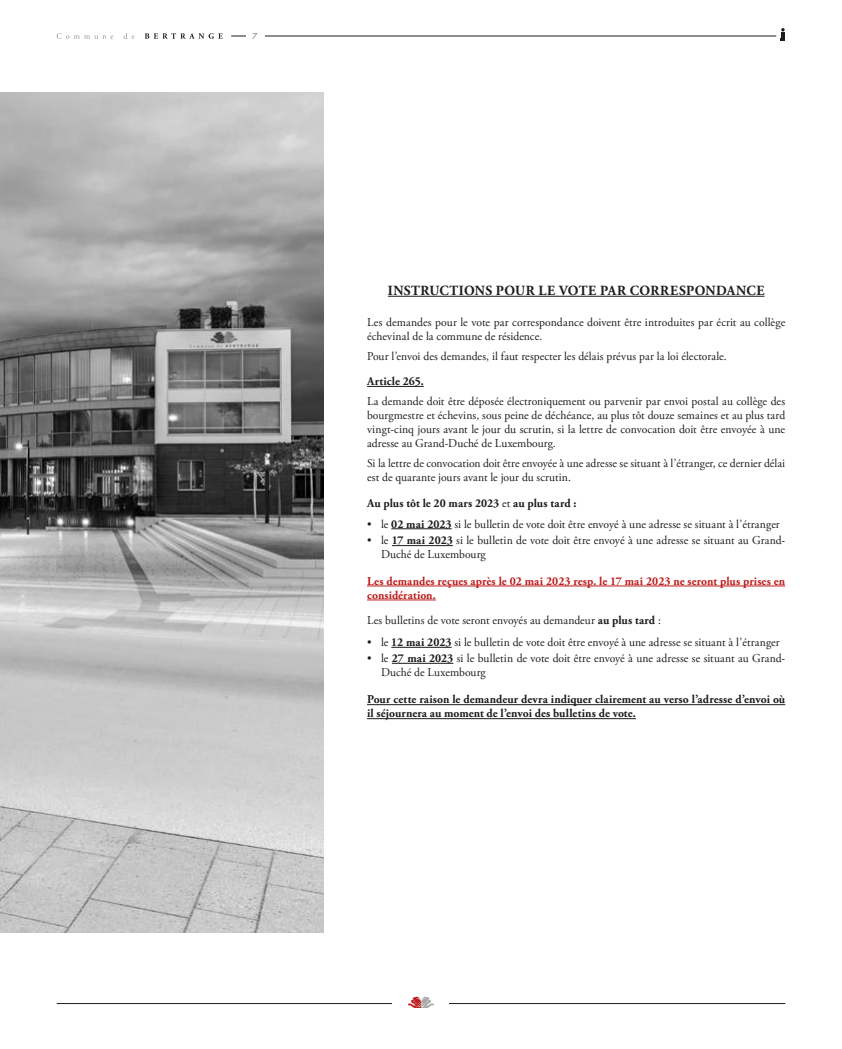
<style>
.page{position:relative;width:842px;height:1049px;background:#fff}
.page>*{position:absolute;margin:0;border:0;box-sizing:border-box;transform-origin:0 0}
.t1{font:700 14px "Adobe Garamond Pro";letter-spacing:.025em;color:#1d1d1b}
.t2{font:12px/14px "Adobe Garamond Pro";color:#1d1d1b}
.t3{font:700 12px/14px "Adobe Garamond Pro";letter-spacing:.01em;color:#1d1d1b}
.t4{font:700 12px/14px "Adobe Garamond Pro";letter-spacing:.005em;color:#be1d1d}
.t5{font:300 9px "Futura PT";color:#1d1d1b}
.s1{font-weight:400}
.s2{font-weight:700}
</style>
<div class="page">
<hr style="left:57px;top:1003px;width:728px;height:1px;background:#1d1d1b">
<svg style="left:780px;top:28px;width:5px;height:13px"></svg>
<div style="left:393px;top:997px;width:56px;height:11px;background:#fff"></div>
<svg style="left:408px;top:997px;width:26px;height:11px"></svg>
<svg style="left:57px;top:33px;width:56px;height:6px"></svg>
<svg style="left:124px;top:33px;width:10px;height:6px"></svg>
<svg style="left:145px;top:33px;width:78px;height:6px"></svg>
<hr style="left:231px;top:36px;width:545px;height:1px;background:#1d1d1b">
<div style="left:246px;top:32px;width:18px;height:7px;background:#fff"></div>
<img style="left:0;top:92px;width:323px;height:841px">
<hr style="left:388px;top:296px;width:376px;height:1px;background:#1d1d1b">
<hr style="left:367px;top:386px;width:57px;height:1px;background:#1d1d1b">
<hr style="left:391px;top:528px;width:61px;height:1px;background:#1d1d1b">
<hr style="left:392px;top:545px;width:61px;height:1px;background:#1d1d1b">
<hr style="left:367px;top:586px;width:418px;height:1px;background:#be1d1d">
<hr style="left:367px;top:600px;width:69px;height:1px;background:#be1d1d">
<hr style="left:391px;top:647px;width:61px;height:1px;background:#1d1d1b">
<hr style="left:392px;top:663px;width:61px;height:1px;background:#1d1d1b">
<hr style="left:367px;top:704px;width:418px;height:1px;background:#1d1d1b">
<hr style="left:367px;top:718px;width:269px;height:1px;background:#1d1d1b">
<p class="t5" style="left:253px;top:31px;width:6px">7</p>
<p class="t1" style="left:388px;top:282px;width:378px">INSTRUCTIONS POUR LE VOTE PAR CORRESPONDANCE</p>
<p class="t2" style="left:367px;top:315px;width:420px">Les demandes pour le vote par correspondance doivent être introduites par écrit au collège échevinal de la commune de résidence.</p>
<p class="t2" style="left:367px;top:349px;width:361px">Pour l’envoi des demandes, il faut respecter les délais prévus par la loi électorale.</p>
<p class="t3" style="left:367px;top:375px;width:58px">Article 265.</p>
<p class="t2" style="left:367px;top:395px;width:420px;text-align:justify">La demande doit être déposée électroniquement ou parvenir par envoi postal au collège des bourgmestre et échevins, sous peine de déchéance, au plus tôt douze semaines et au plus tard vingt-cinq jours avant le jour du scrutin, si la lettre de convocation doit être envoyée à une adresse au Grand-Duché de Luxembourg.</p>
<p class="t2" style="left:367px;top:457px;width:420px">Si la lettre de convocation doit être envoyée à une adresse se situant à l’étranger, ce dernier délai est de quarante jours avant le jour du scrutin.</p>
<p class="t3" style="left:367px;top:496px;width:211px">Au plus tôt le 20 mars 2023 <span class="s1">et</span> au plus tard :</p>
<p class="t2" style="left:367px;top:517px;width:414px">• le <span class="s2">02 mai 2023</span> si le bulletin de vote doit être envoyé à une adresse se situant à l’étranger</p>
<p class="t2" style="left:381px;top:534px;width:406px;text-indent:-14px">• le <span class="s2">17 mai 2023</span> si le bulletin de vote doit être envoyé à une adresse se situant au Grand-<br>Duché de Luxembourg</p>
<p class="t4" style="left:367px;top:574px;width:420px">Les demandes reçues après le 02 mai 2023 resp. le 17 mai 2023 ne seront plus prises en considération.</p>
<p class="t2" style="left:367px;top:614px;width:295px">Les bulletins de vote seront envoyés au demandeur <span class="s2">au plus tard</span> :</p>
<p class="t2" style="left:367px;top:636px;width:414px">• le <span class="s2">12 mai 2023</span> si le bulletin de vote doit être envoyé à une adresse se situant à l’étranger</p>
<p class="t2" style="left:381px;top:652px;width:406px;text-indent:-14px">• le <span class="s2">27 mai 2023</span> si le bulletin de vote doit être envoyé à une adresse se situant au Grand-<br>Duché de Luxembourg</p>
<p class="t3" style="left:367px;top:693px;width:420px">Pour cette raison le demandeur devra indiquer clairement au verso l’adresse d’envoi où il séjournera au moment de l’envoi des bulletins de vote.</p>
</div>
